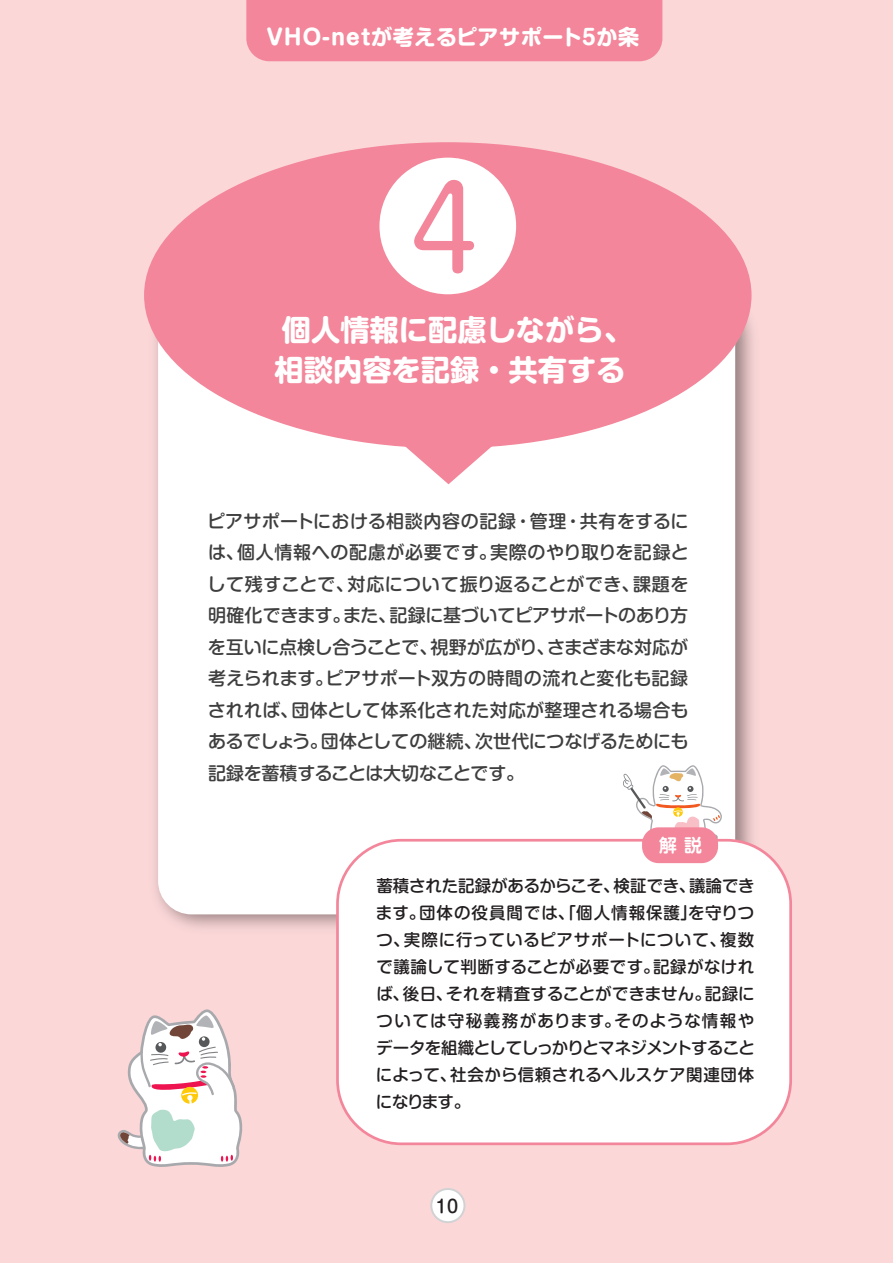
<style>
.page{position:relative;width:893px;height:1263px;background:#fbd7d8}
.page>*{position:absolute;margin:0;border:0;box-sizing:border-box;transform-origin:0 0}
.t1{font:111.6px "Shin M Go Pro";color:#f3869a}
.t2{font:700 29.25px/39.8px "Shin M Go Pro";color:#fff}
.t3{font:700 21px "Shin M Go Pro";letter-spacing:.025em;color:#fff}
.t4{font:500 18px/31.5px "Shin M Go Pro";letter-spacing:-.02em;color:#3e3e3f;text-align:justify}
.t5{font:700 17.85px "Shin M Go Pro De";color:#fff}
.t6{font:500 17.55px "Shin M Go Pro";color:#231f20}
.t7{font:500 16.5px/27px "Shin M Go Pro";letter-spacing:-.015em;color:#231f20;text-align:justify}
</style>
<div class="page">
<img style="left:144px;top:279px;width:622px;height:649px">
<div style="left:158px;top:342px;width:577px;height:572px;background:#fff"></div>
<div style="left:337px;top:840px;width:454px;height:304px;background:#fff;border-radius:64px"></div>
<div style="left:336px;top:839px;width:456px;height:306px;border:3px solid #f3869a;border-radius:64px"></div>
<svg style="left:622px;top:765px;width:100px;height:87px"></svg>
<div style="left:642px;top:827px;width:76px;height:36px;background:#f3869a;border-radius:17px"></div>
<svg style="left:386px;top:445px;width:125px;height:39px"></svg>
<div style="left:144px;top:142px;width:607px;height:306px;background:#f3869a;border-radius:50%"></div>
<div style="left:379px;top:158px;width:137px;height:136px;background:#fff;border-radius:50%"></div>
<div style="left:246px;top:0;width:416px;height:61px;background:#f3869a"></div>
<svg style="left:117px;top:1009px;width:126px;height:158px"></svg>
<div style="left:431px;top:1189px;width:33px;height:33px;background:#fff;border-radius:50%"></div>
<div style="left:430px;top:1188px;width:35px;height:35px;border:2px solid #d1d2d4;border-radius:50%"></div>
<p class="t3" style="left:267px;top:20px;width:374px">VHO-netが考えるピアサポート5か条</p>
<h1 class="t1" style="left:410px;top:139px;width:70px">4</h1>
<h2 class="t2" style="left:275px;top:306px;width:360px">個人情報に配慮しながら、相談内容を記録・共有する</h2>
<p class="t4" style="left:207px;top:503px;width:483px">ピアサポートにおける相談内容の記録・管理・共有をするには、個人情報への配慮が必要です。実際のやり取りを記録として残すことで、対応について振り返ることができ、課題を明確化できます。また、記録に基づいてピアサポートのあり方を互いに点検し合うことで、視野が広がり、さまざまな対応が考えられます。ピアサポート双方の時間の流れと変化も記録されれば、団体として体系化された対応が整理される場合もあるでしょう。団体としての継続、次世代につなげるためにも記録を蓄積することは大切なことです。</p>
<p class="t5" style="left:659px;top:830px;width:44px">解説</p>
<p class="t7" style="left:376px;top:870px;width:380px">蓄積された記録があるからこそ、検証でき、議論できます。団体の役員間では、「個人情報保護」を守りつつ、実際に行っているピアサポートについて、複数で議論して判断することが必要です。記録がなければ、後日、それを精査することができません。記録については守秘義務があります。そのような情報やデータを組織としてしっかりとマネジメントすることによって、社会から信頼されるヘルスケア関連団体になります。</p>
<p class="t6" style="left:436px;top:1192px;width:24px">10</p>
</div>
